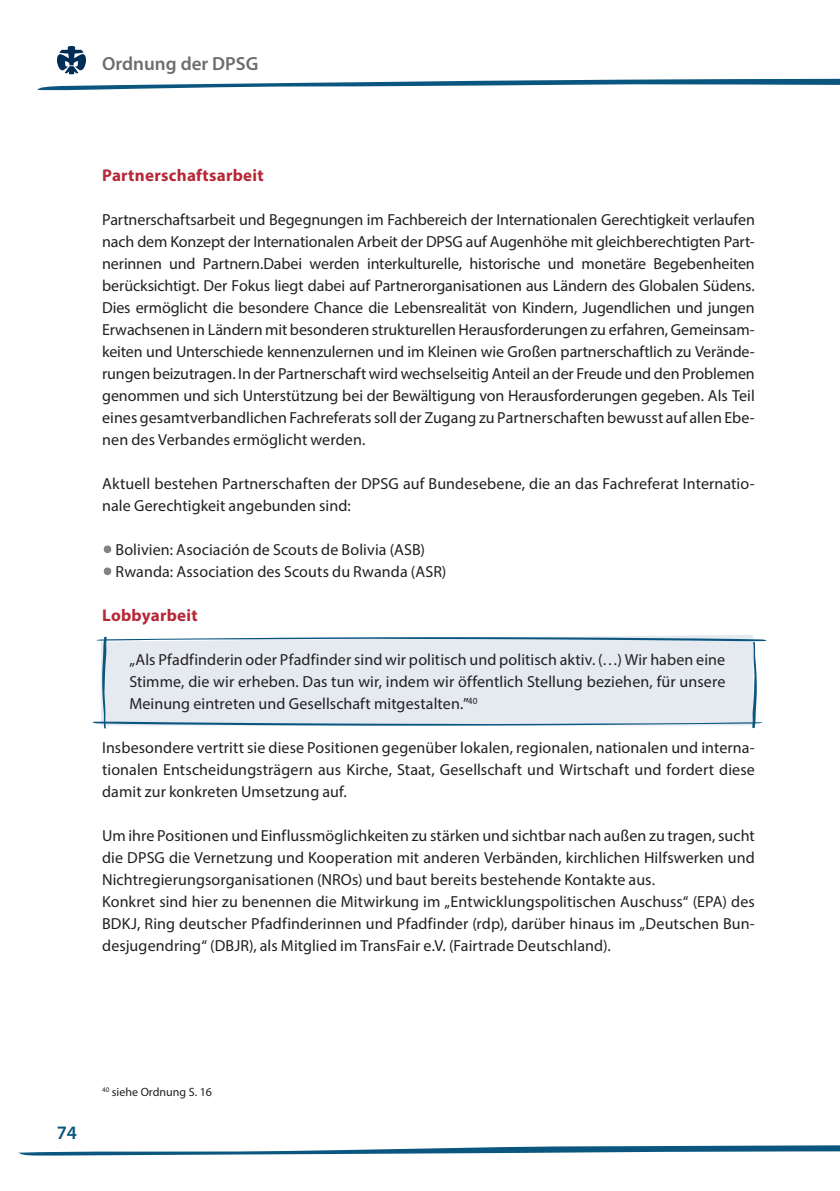
<style>
.page{position:relative;width:840px;height:1191px;background:#fff}
.page>*{position:absolute;margin:0;border:0;box-sizing:border-box;transform-origin:0 0}
.t1{font:600 19px "Myriad Pro";color:#6c6d70}
.t2{font:600 19px "Myriad Pro";color:#0a567f}
.t3{font:700 17px "Myriad Pro";letter-spacing:.015em;color:#b72837}
.t4{font:16px/22px "Myriad Pro";letter-spacing:.005em;color:#231f20;text-align:justify}
.t5{font:12px "Myriad Pro";color:#231f20}
</style>
<div class="page">
<svg style="left:37px;top:46px;width:802px;height:45px"></svg>
<svg style="left:18px;top:1145px;width:821px;height:10px"></svg>
<svg style="left:92px;top:636px;width:675px;height:93px;background:#dee5ec"></svg>
<svg style="left:103px;top:545px;width:9px;height:8px"></svg>
<svg style="left:103px;top:567px;width:9px;height:8px"></svg>
<p class="t1" style="left:102px;top:51px;width:158px">Ordnung der DPSG</p>
<p class="t3" style="left:102px;top:164px;width:163px">Partnerschaftsarbeit</p>
<p class="t4" style="left:102px;top:208px;width:653px">Partnerschaftsarbeit und Begegnungen im Fachbereich der Internationalen Gerechtigkeit verlaufen nach dem Konzept der Internationalen Arbeit der DPSG auf Augenhöhe mit gleichberechtigten Part&shy;nerinnen und Partnern.Dabei werden interkulturelle, historische und monetäre Begebenheiten berücksichtigt. Der Fokus liegt dabei auf Partnerorganisationen aus Ländern des Globalen Südens.<br>Dies ermöglicht die besondere Chance die Lebensrealität von Kindern, Jugendlichen und jungen Erwachsenen in Ländern mit besonderen strukturellen Herausforderungen zu erfahren, Gemeinsam&shy;keiten und Unterschiede kennenzulernen und im Kleinen wie Großen partnerschaftlich zu Verände&shy;rungen beizutragen. In der Partnerschaft wird wechselseitig Anteil an der Freude und den Problemen genommen und sich Unterstützung bei der Bewältigung von Herausforderungen gegeben. Als Teil eines gesamtverbandlichen Fachreferats soll der Zugang zu Partnerschaften bewusst auf allen Ebe&shy;nen des Verbandes ermöglicht werden.</p>
<p class="t4" style="left:102px;top:472px;width:653px">Aktuell bestehen Partnerschaften der DPSG auf Bundesebene, die an das Fachreferat Internatio&shy;nale Gerechtigkeit angebunden sind:</p>
<p class="t4" style="left:115px;top:538px;width:332px">Bolivien: Asociación de Scouts de Bolivia (ASB)<br>Rwanda: Association des Scouts du Rwanda (ASR)</p>
<p class="t3" style="left:102px;top:604px;width:97px">Lobbyarbeit</p>
<p class="t4" style="left:129px;top:648px;width:597px">„Als Pfadfinderin oder Pfadfinder sind wir politisch und politisch aktiv. (…) Wir haben eine Stimme, die wir erheben. Das tun wir, indem wir öffentlich Stellung beziehen, für unsere Meinung eintreten und Gesellschaft mitgestalten.”<sup>40</sup></p>
<p class="t4" style="left:102px;top:736px;width:653px">Insbesondere vertritt sie diese Positionen gegenüber lokalen, regionalen, nationalen und interna&shy;tionalen Entscheidungsträgern aus Kirche, Staat, Gesellschaft und Wirtschaft und fordert diese damit zur konkreten Umsetzung auf.</p>
<p class="t4" style="left:102px;top:824px;width:653px;text-align:left">Um ihre Positionen und Einflussmöglichkeiten zu stärken und sichtbar nach außen zu tragen, sucht die DPSG die Vernetzung und Kooperation mit anderen Verbänden, kirchlichen Hilfswerken und Nichtregierungsorganisationen (NROs) und baut bereits bestehende Kontakte aus.<br>Konkret sind hier zu benennen die Mitwirkung im „Entwicklungspolitischen Auschuss“ (EPA) des BDKJ, Ring deutscher Pfadfinderinnen und Pfadfinder (rdp), darüber hinaus im „Deutschen Bun&shy;desjugendring“ (DBJR), als Mitglied im TransFair e.V. (Fairtrade Deutschland).</p>
<p class="t2" style="left:57px;top:1120px;width:22px">74</p>
<p class="t5" style="left:102px;top:1084px;width:111px"><sup>40</sup> siehe Ordnung S. 16</p>
</div>
